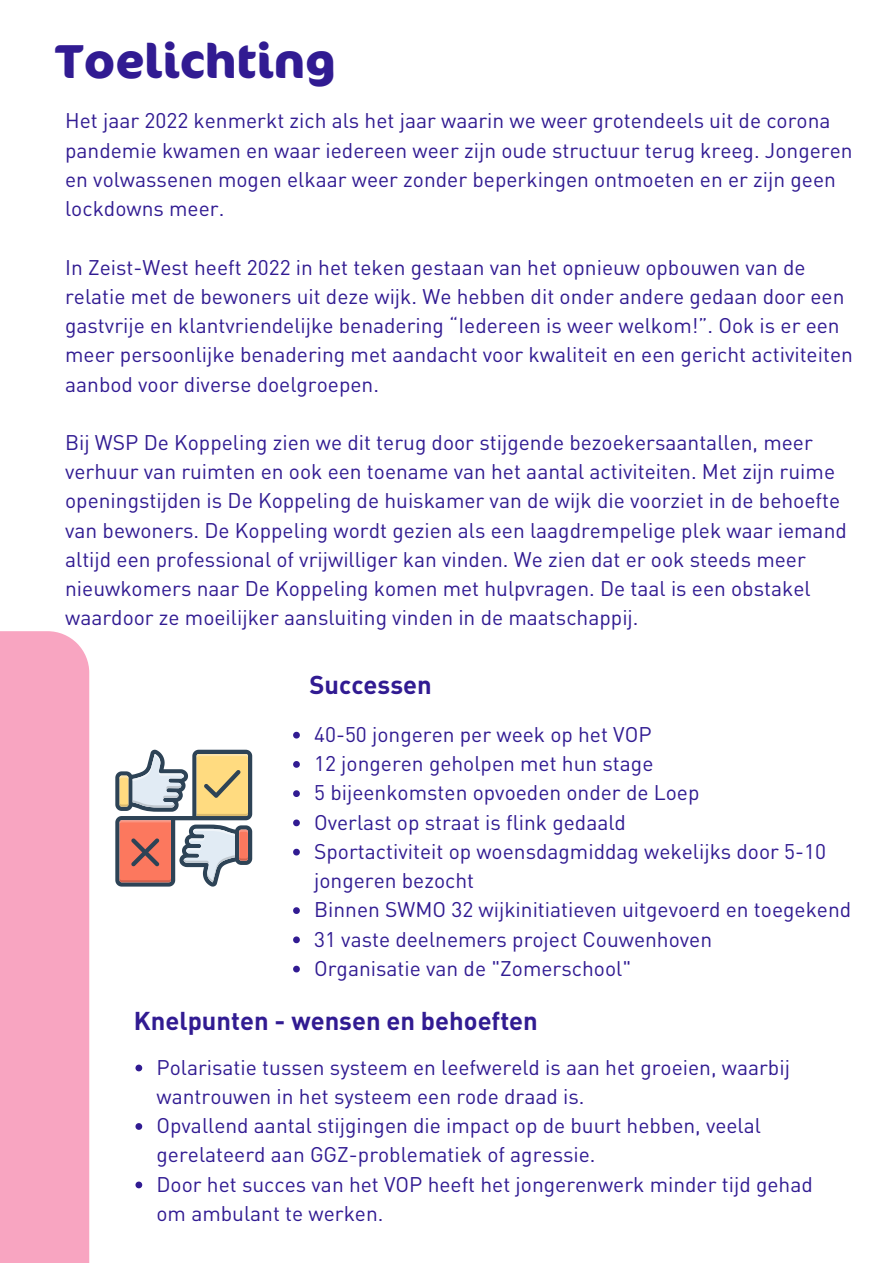
<style>
.page{position:relative;width:893px;height:1264px;background:#fff}
.page>*{position:absolute;margin:0;border:0;box-sizing:border-box;transform-origin:0 0}
.t1{font:700 47.55px "Cocon OT";color:#311b92}
.t2{font:700 25.5px "DINOT";color:#311b92}
.t3{font:21px/29.2px "DINOT";color:#311b92}
</style>
<div class="page">
<div style="left:0;top:631px;width:89px;height:631px;background:#f8a5c1"></div>
<svg style="left:115px;top:749px;width:137px;height:137px"></svg>
<svg style="left:293px;top:731px;width:7px;height:7px"></svg>
<svg style="left:293px;top:761px;width:7px;height:6px"></svg>
<svg style="left:293px;top:790px;width:7px;height:7px"></svg>
<svg style="left:293px;top:819px;width:7px;height:7px"></svg>
<svg style="left:293px;top:848px;width:7px;height:7px"></svg>
<svg style="left:293px;top:907px;width:7px;height:7px"></svg>
<svg style="left:293px;top:936px;width:7px;height:7px"></svg>
<svg style="left:293px;top:965px;width:7px;height:7px"></svg>
<svg style="left:135px;top:1064px;width:7px;height:7px"></svg>
<svg style="left:135px;top:1123px;width:7px;height:6px"></svg>
<svg style="left:135px;top:1181px;width:7px;height:7px"></svg>
<h1 class="t1" style="left:55px;top:27px;width:283px">Toelichting</h1>
<p class="t3" style="left:65px;top:105px;width:788px">Het jaar 2022 kenmerkt zich als het jaar waarin we weer grotendeels uit de corona pandemie kwamen en waar iedereen weer zijn oude structuur terug kreeg. Jongeren en volwassenen mogen elkaar weer zonder beperkingen ontmoeten en er zijn geen lockdowns meer.</p>
<p class="t3" style="left:65px;top:251px;width:789px">In Zeist-West heeft 2022 in het teken gestaan van het opnieuw opbouwen van de relatie met de bewoners uit deze wijk. We hebben dit onder andere gedaan door een gastvrije en klantvriendelijke benadering “Iedereen is weer welkom!”. Ook is er een meer persoonlijke benadering met aandacht voor kwaliteit en een gericht activiteiten aanbod voor diverse doelgroepen.</p>
<p class="t3" style="left:65px;top:427px;width:783px">Bij WSP De Koppeling zien we dit terug door stijgende bezoekersaantallen, meer verhuur van ruimten en ook een toename van het aantal activiteiten. Met zijn ruime openingstijden is De Koppeling de huiskamer van de wijk die voorziet in de behoefte van bewoners. De Koppeling wordt gezien als een laagdrempelige plek waar iemand altijd een professional of vrijwilliger kan vinden. We zien dat er ook steeds meer nieuwkomers naar De Koppeling komen met hulpvragen. De taal is een obstakel waardoor ze moeilijker aansluiting vinden in de maatschappij.</p>
<p class="t2" style="left:309px;top:667px;width:124px">Successen</p>
<p class="t3" style="left:314px;top:718px;width:538px">40-50 jongeren per week op het VOP<br>12 jongeren geholpen met hun stage<br>5 bijeenkomsten opvoeden onder de Loep<br>Overlast op straat is flink gedaald<br>Sportactiviteit op woensdagmiddag wekelijks door 5-10 jongeren bezocht<br>Binnen SWMO 32 wijkinitiatieven uitgevoerd en toegekend 31 vaste deelnemers project Couwenhoven<br>Organisatie van de "Zomerschool"</p>
<p class="t2" style="left:134px;top:1003px;width:405px">Knelpunten - wensen en behoeften</p>
<p class="t3" style="left:156px;top:1051px;width:657px">Polarisatie tussen systeem en leefwereld is aan het groeien, waarbij wantrouwen in het systeem een rode draad is.<br>Opvallend aantal stijgingen die impact op de buurt hebben, veelal gerelateerd aan GGZ-problematiek of agressie.<br>Door het succes van het VOP heeft het jongerenwerk minder tijd gehad om ambulant te werken.</p>
</div>
